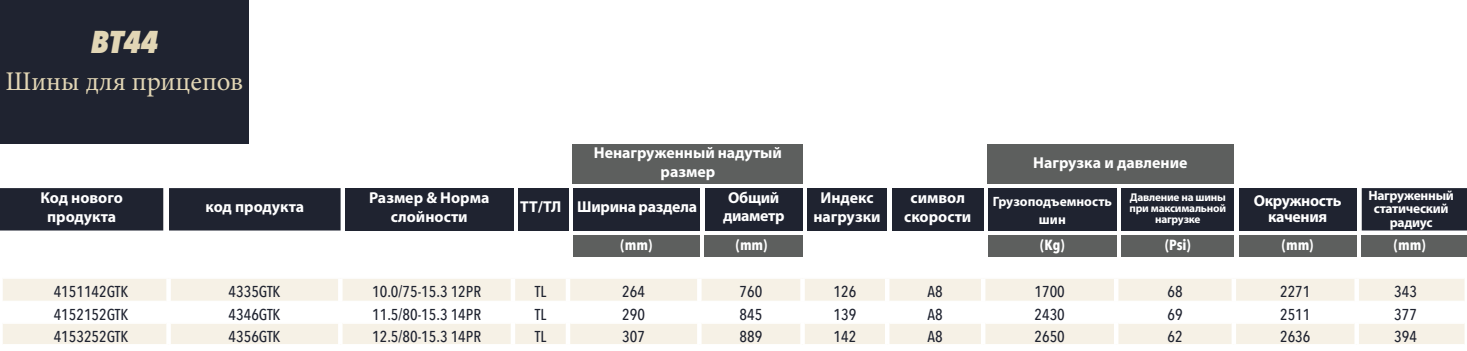
<style>
.page{position:relative;width:1467px;height:351px;background:#fff}
.page>*{position:absolute;margin:0;border:0;box-sizing:border-box;transform-origin:0 0}
.t1{font:italic 800 31.5px "Avenir Next Condensed";color:#e2d6b5}
.t2{font:27px "Minion Pro";color:#e2d6b5}
.t3{font:500 15.75px "Avenir Next Condensed";color:#1f2330}
.t4{font:700 15.75px/18.9px "Myriad Pro";color:#fff;text-align:center}
.t5{font:700 15.75px/18px "Myriad Pro";letter-spacing:-.02em;color:#fff;text-align:center}
.t6{font:700 14.62px "Avenir Next Condensed";color:#fff}
.t7{font:700 13.5px/13.5px "Myriad Pro";letter-spacing:-.02em;color:#fff;text-align:center}
.t8{font:700 13.5px "Myriad Pro";color:#fff}
.t9{font:700 11.25px/11.2px "Myriad Pro";letter-spacing:-.02em;color:#fff;text-align:center}
</style>
<div class="page">
<div style="left:0;top:0;width:249px;height:144px;background:#1f2330"></div>
<div style="left:3px;top:279px;width:1461px;height:65px;background:#f6f1e6"></div>
<svg style="left:3px;top:302px;width:1461px;height:20px"></svg>
<hr style="left:3px;top:301px;width:163px;height:1px;background:#fff">
<hr style="left:171px;top:301px;width:167px;height:1px;background:#fff">
<hr style="left:343px;top:301px;width:168px;height:1px;background:#fff">
<hr style="left:515px;top:301px;width:51px;height:1px;background:#fff">
<hr style="left:570px;top:301px;width:127px;height:1px;background:#fff">
<hr style="left:702px;top:301px;width:98px;height:1px;background:#fff">
<hr style="left:805px;top:301px;width:80px;height:1px;background:#fff">
<hr style="left:889px;top:301px;width:92px;height:1px;background:#fff">
<hr style="left:985px;top:301px;width:129px;height:1px;background:#fff">
<hr style="left:1118px;top:301px;width:114px;height:1px;background:#fff">
<hr style="left:1236px;top:301px;width:118px;height:1px;background:#fff">
<hr style="left:1359px;top:301px;width:105px;height:1px;background:#fff">
<hr style="left:3px;top:322px;width:163px;height:2px;background:#fff">
<hr style="left:171px;top:322px;width:167px;height:2px;background:#fff">
<hr style="left:343px;top:322px;width:168px;height:2px;background:#fff">
<hr style="left:515px;top:322px;width:51px;height:2px;background:#fff">
<hr style="left:805px;top:322px;width:80px;height:2px;background:#fff">
<hr style="left:889px;top:322px;width:92px;height:2px;background:#fff">
<hr style="left:570px;top:322px;width:127px;height:2px;background:#fff">
<hr style="left:702px;top:322px;width:98px;height:2px;background:#fff">
<hr style="left:985px;top:322px;width:129px;height:2px;background:#fff">
<hr style="left:1118px;top:322px;width:114px;height:2px;background:#fff">
<hr style="left:1236px;top:322px;width:118px;height:2px;background:#fff">
<hr style="left:1359px;top:322px;width:105px;height:2px;background:#fff">
<div style="left:166px;top:279px;width:5px;height:22px;background:#fff"></div>
<div style="left:338px;top:279px;width:5px;height:22px;background:#fff"></div>
<hr style="left:511px;top:279px;width:4px;height:22px;background:#fff">
<hr style="left:566px;top:279px;width:4px;height:22px;background:#fff">
<div style="left:697px;top:279px;width:5px;height:22px;background:#fff"></div>
<div style="left:800px;top:279px;width:5px;height:22px;background:#fff"></div>
<hr style="left:885px;top:279px;width:4px;height:22px;background:#fff">
<hr style="left:981px;top:279px;width:4px;height:22px;background:#fff">
<hr style="left:1114px;top:279px;width:4px;height:22px;background:#fff">
<hr style="left:1232px;top:279px;width:4px;height:22px;background:#fff">
<div style="left:1354px;top:279px;width:5px;height:22px;background:#fff"></div>
<div style="left:166px;top:301px;width:5px;height:22px;background:#fff"></div>
<div style="left:338px;top:301px;width:5px;height:22px;background:#fff"></div>
<hr style="left:511px;top:301px;width:4px;height:22px;background:#fff">
<hr style="left:566px;top:301px;width:4px;height:22px;background:#fff">
<div style="left:697px;top:301px;width:5px;height:22px;background:#fff"></div>
<div style="left:800px;top:301px;width:5px;height:22px;background:#fff"></div>
<hr style="left:885px;top:301px;width:4px;height:22px;background:#fff">
<hr style="left:981px;top:301px;width:4px;height:22px;background:#fff">
<hr style="left:1114px;top:301px;width:4px;height:22px;background:#fff">
<hr style="left:1232px;top:301px;width:4px;height:22px;background:#fff">
<div style="left:1354px;top:301px;width:5px;height:22px;background:#fff"></div>
<div style="left:166px;top:323px;width:5px;height:21px;background:#fff"></div>
<div style="left:338px;top:323px;width:5px;height:21px;background:#fff"></div>
<hr style="left:511px;top:323px;width:4px;height:21px;background:#fff">
<hr style="left:566px;top:323px;width:4px;height:21px;background:#fff">
<div style="left:697px;top:323px;width:5px;height:21px;background:#fff"></div>
<div style="left:800px;top:323px;width:5px;height:21px;background:#fff"></div>
<hr style="left:885px;top:323px;width:4px;height:21px;background:#fff">
<hr style="left:981px;top:323px;width:4px;height:21px;background:#fff">
<hr style="left:1114px;top:323px;width:4px;height:21px;background:#fff">
<hr style="left:1232px;top:323px;width:4px;height:21px;background:#fff">
<div style="left:1354px;top:323px;width:5px;height:21px;background:#fff"></div>
<div style="left:573px;top:188px;width:127px;height:42px;background:#1f2330"></div>
<div style="left:705px;top:188px;width:98px;height:42px;background:#1f2330"></div>
<div style="left:345px;top:188px;width:168px;height:42px;background:#1f2330"></div>
<div style="left:807px;top:188px;width:79px;height:42px;background:#1f2330"></div>
<div style="left:518px;top:188px;width:50px;height:42px;background:#1f2330"></div>
<div style="left:1239px;top:188px;width:118px;height:42px;background:#1f2330"></div>
<div style="left:892px;top:188px;width:91px;height:42px;background:#1f2330"></div>
<div style="left:1362px;top:188px;width:105px;height:42px;background:#1f2330"></div>
<div style="left:169px;top:188px;width:172px;height:42px;background:#1f2330"></div>
<div style="left:0;top:188px;width:163px;height:42px;background:#1f2330"></div>
<div style="left:1122px;top:188px;width:112px;height:42px;background:#1f2330"></div>
<div style="left:988px;top:188px;width:129px;height:42px;background:#1f2330"></div>
<div style="left:988px;top:235px;width:129px;height:22px;background:#5d5f5e"></div>
<div style="left:1121px;top:235px;width:112px;height:22px;background:#5d5f5e"></div>
<div style="left:573px;top:235px;width:127px;height:22px;background:#5d5f5e"></div>
<div style="left:705px;top:235px;width:98px;height:22px;background:#5d5f5e"></div>
<div style="left:1239px;top:235px;width:118px;height:22px;background:#5d5f5e"></div>
<div style="left:1362px;top:235px;width:105px;height:22px;background:#5d5f5e"></div>
<div style="left:573px;top:144px;width:230px;height:40px;background:#5d5f5e"></div>
<div style="left:987px;top:144px;width:246px;height:40px;background:#5d5f5e"></div>
<p class="t1" style="left:91px;top:22px;width:69px">BT44</p>
<p class="t2" style="left:5px;top:63px;width:239px">Шины для прицепов</p>
<p class="t4" style="left:594px;top:143px;width:190px">Ненагруженный надутый размер</p>
<p class="t4" style="left:1033px;top:152px;width:156px">Нагрузка и давление</p>
<p class="t9" style="left:1129px;top:191px;width:98px">Давление на шины при максимальной нагрузке</p>
<p class="t4" style="left:40px;top:187px;width:84px">Код нового продукта</p>
<p class="t4" style="left:205px;top:196px;width:100px">код продукта</p>
<p class="t4" style="left:369px;top:188px;width:122px">Размер &amp; Норма слойности</p>
<p class="t5" style="left:577px;top:197px;width:121px">Ширина раздела</p>
<p class="t5" style="left:723px;top:188px;width:63px">Общий диаметр</p>
<p class="t4" style="left:813px;top:188px;width:69px">Индекс нагрузки</p>
<p class="t4" style="left:904px;top:188px;width:69px">символ скорости</p>
<p class="t8" style="left:993px;top:193px;width:121px">Грузоподъемность</p>
<p class="t4" style="left:520px;top:197px;width:43px">ТТ/ТЛ</p>
<p class="t7" style="left:1039px;top:212px;width:28px">шин</p>
<p class="t5" style="left:1254px;top:192px;width:89px;line-height:15.8px">Окружность качения</p>
<p class="t7" style="left:1368px;top:188px;width:87px">Нагруженный статический радиус</p>
<p class="t6" style="left:621px;top:236px;width:33px">(mm)</p>
<p class="t6" style="left:736px;top:236px;width:33px">(mm)</p>
<p class="t6" style="left:1040px;top:236px;width:26px">(Kg)</p>
<p class="t6" style="left:1165px;top:236px;width:27px">(Psi)</p>
<p class="t6" style="left:1282px;top:236px;width:33px">(mm)</p>
<p class="t6" style="left:1394px;top:236px;width:33px">(mm)</p>
<p class="t3" style="left:54px;top:281px;width:76px">4151142GTK</p>
<p class="t3" style="left:229px;top:281px;width:53px">4335GTK</p>
<p class="t3" style="left:372px;top:281px;width:110px">10.0/75-15.3 12PR</p>
<p class="t3" style="left:535px;top:281px;width:13px">TL</p>
<p class="t3" style="left:622px;top:281px;width:24px">264</p>
<p class="t3" style="left:740px;top:281px;width:24px">760</p>
<p class="t3" style="left:833px;top:281px;width:24px">126</p>
<p class="t3" style="left:928px;top:281px;width:17px">A8</p>
<p class="t3" style="left:1034px;top:281px;width:32px">1700</p>
<p class="t3" style="left:1167px;top:281px;width:17px">68</p>
<p class="t3" style="left:1280px;top:281px;width:32px">2271</p>
<p class="t3" style="left:1394px;top:281px;width:24px">343</p>
<p class="t3" style="left:54px;top:305px;width:76px">4152152GTK</p>
<p class="t3" style="left:229px;top:305px;width:53px">4346GTK</p>
<p class="t3" style="left:372px;top:305px;width:110px">11.5/80-15.3 14PR</p>
<p class="t3" style="left:535px;top:305px;width:13px">TL</p>
<p class="t3" style="left:622px;top:305px;width:24px">290</p>
<p class="t3" style="left:740px;top:305px;width:24px">845</p>
<p class="t3" style="left:833px;top:305px;width:24px">139</p>
<p class="t3" style="left:928px;top:305px;width:17px">A8</p>
<p class="t3" style="left:1034px;top:305px;width:32px">2430</p>
<p class="t3" style="left:1167px;top:305px;width:17px">69</p>
<p class="t3" style="left:1280px;top:305px;width:32px">2511</p>
<p class="t3" style="left:1394px;top:305px;width:24px">377</p>
<p class="t3" style="left:54px;top:326px;width:76px">4153252GTK</p>
<p class="t3" style="left:229px;top:326px;width:53px">4356GTK</p>
<p class="t3" style="left:372px;top:326px;width:110px">12.5/80-15.3 14PR</p>
<p class="t3" style="left:535px;top:326px;width:13px">TL</p>
<p class="t3" style="left:622px;top:326px;width:24px">307</p>
<p class="t3" style="left:740px;top:326px;width:24px">889</p>
<p class="t3" style="left:833px;top:326px;width:24px">142</p>
<p class="t3" style="left:928px;top:326px;width:17px">A8</p>
<p class="t3" style="left:1034px;top:326px;width:32px">2650</p>
<p class="t3" style="left:1167px;top:326px;width:17px">62</p>
<p class="t3" style="left:1280px;top:326px;width:32px">2636</p>
<p class="t3" style="left:1394px;top:326px;width:24px">394</p>
</div>
